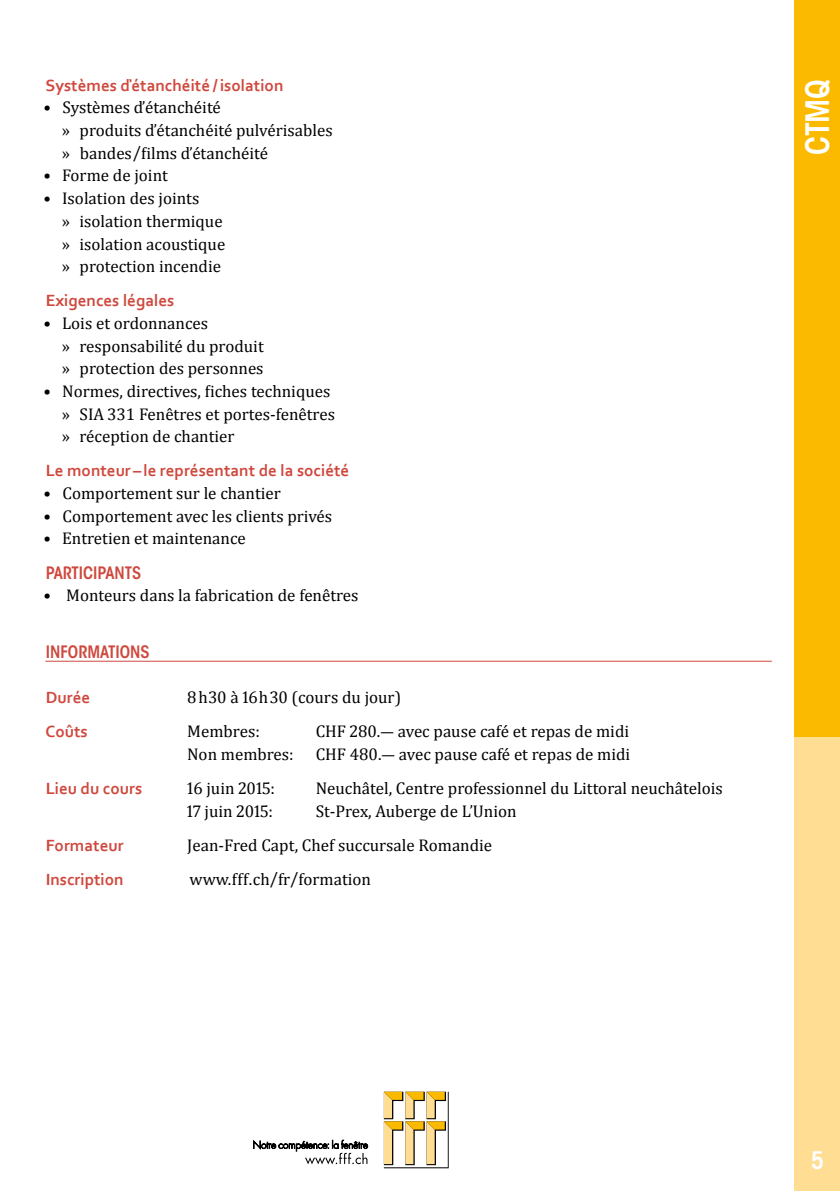
<style>
.page{position:relative;width:840px;height:1191px;background:#fff}
.page>*{position:absolute;margin:0;border:0;box-sizing:border-box;transform-origin:0 0}
.t1{font:600 condensed 32px "ITC Avant Garde Std";color:#fff}
.t2{font:600 condensed 24px "ITC Avant Garde Std";color:#fff}
.t3{font:17px/22.6px "Cambria";color:#000}
.t4{font:700 17px "Corbel";color:#cf483d}
.t5{font:600 condensed 17px "ITC Avant Garde Std";color:#cf483d}
</style>
<div class="page">
<div style="left:794px;top:0;width:45px;height:737px;background:#fbba00"></div>
<div style="left:794px;top:737px;width:45px;height:454px;background:#ffdd93"></div>
<svg style="left:383px;top:1091px;width:65px;height:77px"></svg>
<svg style="left:253px;top:1139px;width:114px;height:25px"></svg>
<hr style="left:45px;top:660px;width:726px;height:1px;background:#cf483d">
<p class="t4" style="left:45px;top:75px;width:239px">Systèmes d̕étanchéité /isolation</p>
<p class="t3" style="left:62px;top:96px;width:272px;text-indent:-18px">• Systèmes d̕étanchéité<br>» produits d̕étanchéité pulvérisables » bandes /films d̕étanchéité</p>
<p class="t3" style="left:44px;top:164px;width:126px">• Forme de joint</p>
<p class="t3" style="left:62px;top:187px;width:165px;text-indent:-18px">• Isolation des joints<br>» isolation thermique » isolation acoustique » protection incendie</p>
<p class="t4" style="left:46px;top:290px;width:130px">Exigences légales</p>
<p class="t3" style="left:62px;top:312px;width:203px;text-indent:-18px">• Lois et ordonnances<br>» responsabilité du produit » protection des personnes</p>
<p class="t3" style="left:62px;top:380px;width:274px;text-indent:-18px">• Normes, directives, fiches techniques » SIA 331 Fenêtres et portes-fenêtres » réception de chantier</p>
<p class="t4" style="left:46px;top:460px;width:305px">Le monteur – le représentant de la société</p>
<p class="t3" style="left:44px;top:482px;width:238px">• Comportement sur le chantier</p>
<p class="t3" style="left:44px;top:504px;width:290px">• Comportement avec les clients privés</p>
<p class="t3" style="left:44px;top:527px;width:203px">• Entretien et maintenance</p>
<p class="t5" style="left:46px;top:562px;width:95px">PARTICIPANTS</p>
<p class="t3" style="left:44px;top:584px;width:316px">• Monteurs dans la fabrication de fenêtres</p>
<p class="t5" style="left:46px;top:641px;width:15px">INFORMAT</p>
<p class="t5" style="left:115px;top:641px;width:36px">IONS</p>
<p class="t4" style="left:46px;top:687px;width:46px">Durée</p>
<p class="t3" style="left:187px;top:686px;width:215px">8 h 30 à 16 h 30 (cours du jour)</p>
<p class="t4" style="left:45px;top:721px;width:44px">Coûts</p>
<p class="t3" style="left:187px;top:720px;width:74px">Membres:</p>
<p class="t3" style="left:315px;top:720px;width:315px">CHF 280.— avec pause café et repas de midi</p>
<p class="t3" style="left:187px;top:743px;width:108px">Non membres:</p>
<p class="t3" style="left:315px;top:743px;width:316px">CHF 480.— avec pause café et repas de midi</p>
<p class="t4" style="left:46px;top:778px;width:98px">Lieu du cours</p>
<p class="t3" style="left:187px;top:777px;width:89px">16 juin 2015:</p>
<p class="t3" style="left:315px;top:777px;width:408px">Neuchâtel, Centre professionnel du Littoral neuchâtelois</p>
<p class="t3" style="left:187px;top:799px;width:88px">17 juin 2015:</p>
<p class="t3" style="left:315px;top:799px;width:202px">St-Prex, Auberge de L̕Union</p>
<p class="t4" style="left:46px;top:834px;width:79px">Formateur</p>
<p class="t3" style="left:187px;top:833px;width:306px">Jean-Fred Capt, Chef succursale Romandie</p>
<p class="t4" style="left:46px;top:868px;width:79px">Inscription</p>
<p class="t3" style="left:189px;top:867px;width:183px">www.fff.ch/fr/formation</p>
<h1 class="t1" style="left:797px;top:155px;width:77px;rotate:-90deg">CTMQ</h1>
<h2 class="t2" style="left:810px;top:1145px;width:15px">5</h2>
</div>
